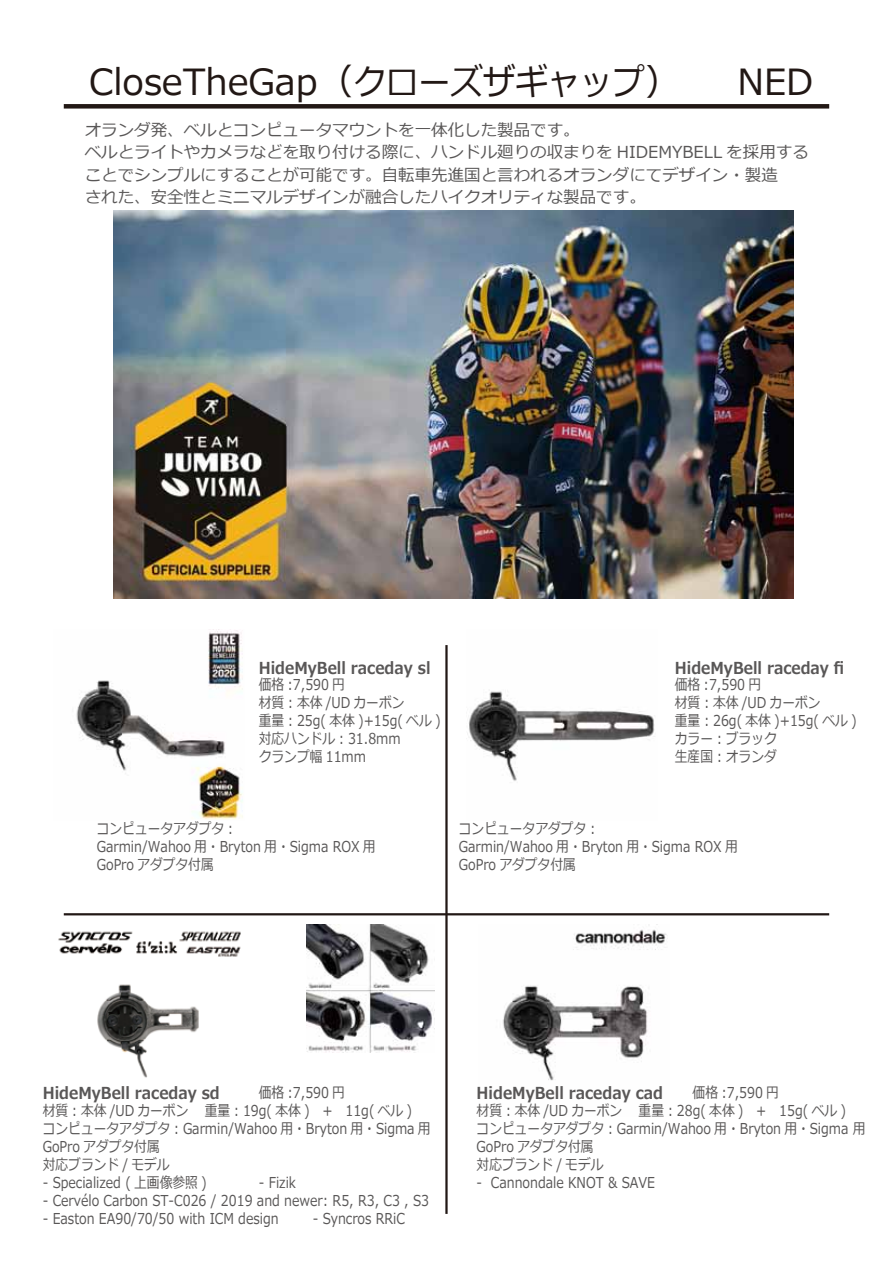
<style>
.page{position:relative;width:893px;height:1263px;background:#fff}
.page>*{position:absolute;margin:0;border:0;box-sizing:border-box;transform-origin:0 0}
.t1{font:36px "Meiryo";color:#221815}
.t2{font:16.5px/22.5px "Meiryo";color:#595757}
.t3{font:700 16.5px "Meiryo";color:#595757;scale:.9 1}
.t4{font:15px/18px "Meiryo";color:#595757;scale:.85 1}
</style>
<div class="page">
<img style="left:467px;top:691px;width:188px;height:90px">
<div style="left:64px;top:104px;width:765px;height:5px;background:#221815"></div>
<img style="left:113px;top:210px;width:680px;height:389px">
<img style="left:76px;top:629px;width:167px;height:191px">
<img style="left:58px;top:931px;width:183px;height:147px">
<img style="left:503px;top:929px;width:164px;height:152px">
<img style="left:307px;top:925px;width:127px;height:127px">
<hr style="left:64px;top:913px;width:765px;height:2px;background:#221815">
<hr style="left:445px;top:645px;width:3px;height:569px;background:#221815">
<h1 class="t1" style="left:89px;top:57px;width:593px">CloseTheGap（クローズザギャップ）</h1>
<h1 class="t1" style="left:737px;top:57px;width:77px">NED</h1>
<p class="t2" style="left:85px;top:119px;width:725px">オランダ発、ベルとコンピュータマウントを一体化した製品です。<br>ベルとライトやカメラなどを取り付ける際に、ハンドル廻りの収まりを HIDEMYBELL を採用することでシンプルにすることが可能です。自転車先進国と言われるオランダにてデザイン・製造<br>された、安全性とミニマルデザインが融合したハイクオリティな製品です。</p>
<p class="t3" style="left:259px;top:656px;width:192px">HideMyBell raceday sl</p>
<p class="t4" style="left:259px;top:677px;width:215px">価格 :7,590 円<br>材質︓本体 /UD カーボン<br>重量︓25g( 本体 )+15g( ベル )対応ハンドル︓31.8mm<br>クランプ幅 11mm</p>
<p class="t3" style="left:675px;top:656px;width:190px">HideMyBell raceday fi</p>
<p class="t4" style="left:675px;top:677px;width:215px">価格 :7,590 円<br>材質︓本体 /UD カーボン<br>重量︓26g( 本体 )+15g( ベル )カラー︓ブラック<br>生産国︓オランダ</p>
<p class="t4" style="left:97px;top:821px;width:330px">コンピュータアダプタ︓<br>Garmin/Wahoo 用・Bryton 用・Sigma ROX 用<br>GoPro アダプタ付属</p>
<p class="t4" style="left:459px;top:821px;width:330px">コンピュータアダプタ︓<br>Garmin/Wahoo 用・Bryton 用・Sigma ROX 用<br>GoPro アダプタ付属</p>
<p class="t4" style="left:43px;top:1085px;width:458px;text-indent:216px">価格 :7,590 円<br>材質︓本体 /UD カーボン 重量︓19g( 本体 )　+　11g( ベル )<br>コンピュータアダプタ︓Garmin/Wahoo 用・Bryton 用・Sigma 用<br>GoPro アダプタ付属<br>対応ブランド / モデル</p>
<p class="t4" style="left:43px;top:1174px;width:194px">- Specialized ( 上画像参照 )</p>
<p class="t4" style="left:259px;top:1174px;width:45px">- Fizik</p>
<p class="t4" style="left:43px;top:1192px;width:456px">- Cervélo Carbon ST-C026 / 2019 and newer: R5, R3, C3 , S3</p>
<p class="t4" style="left:43px;top:1210px;width:279px">- Easton EA90/70/50 with ICM design</p>
<p class="t4" style="left:313px;top:1210px;width:110px">- Syncros RRiC</p>
<p class="t3" style="left:43px;top:1081px;width:198px">HideMyBell raceday sd</p>
<p class="t4" style="left:477px;top:1085px;width:459px;text-indent:216px">価格 :7,590 円<br>材質︓本体 /UD カーボン 重量︓28g( 本体 )　+　15g( ベル )<br>コンピュータアダプタ︓Garmin/Wahoo 用・Bryton 用・Sigma 用<br>GoPro アダプタ付属<br>対応ブランド / モデル</p>
<p class="t4" style="left:477px;top:1174px;width:211px">- Cannondale KNOT &amp; SAVE</p>
<p class="t3" style="left:477px;top:1081px;width:209px">HideMyBell raceday cad</p>
</div>
